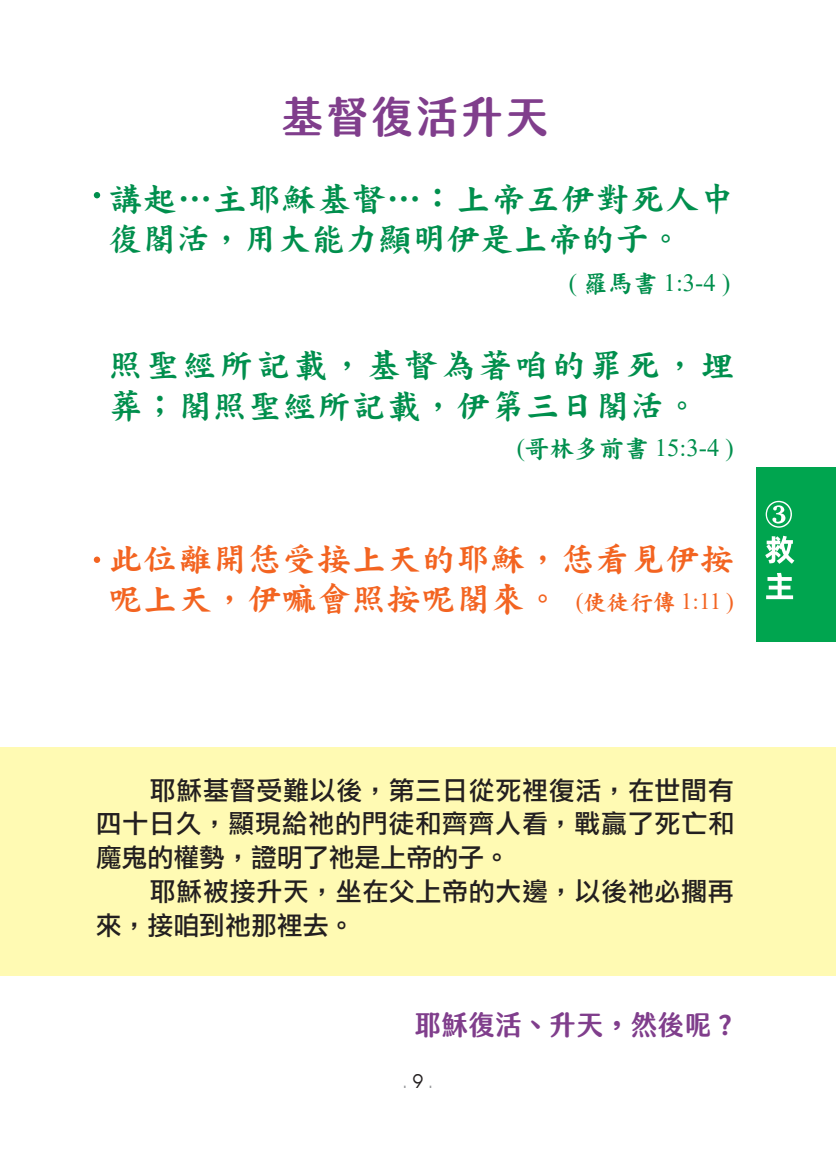
<style>
.page{position:relative;width:836px;height:1161px;background:#fff}
.page>*{position:absolute;margin:0;border:0;box-sizing:border-box;transform-origin:0 0}
.大標{font:42.75px "jf jinxuanlatte 1.1 Bold";letter-spacing:.05em;color:#803e8c}
.A6-經文{font:33.75px/40.5px "DF Kai XB HK BF";letter-spacing:.03em;color:#f36421}
.經文{font:33.75px/40.5px "DF Kai XB HK BF";color:#008f4d}
.A6-經文-2{font:33.75px/40.5px "DF Kai XB HK BF";letter-spacing:.095em;color:#008f4d}
.置中{font:27px "jf jinxuanlatte 1.1 Bold";color:#803e8c}
.內文{font:25.88px/33.8px "DF Li Hei Md WIN BF";letter-spacing:.03em;color:#231f20;text-align:justify}
.A6-經文-3{font:24.75px "Times New Roman";color:#008f4d}
.經文-2{font:24.75px "Times New Roman";color:#008f4d}
.t1{font:18.68px "Avian";color:#939598}
.s1{font-family:"DF Kai XB HK BF"}
.s2{font-family:"Times New Roman";font-size:23.18px}
.s3{font-size:23.18px}
.s4{color:#231f20}
</style>
<div class="page">
<div style="left:0;top:748px;width:836px;height:228px;background:#fffab3"></div>
<svg style="left:94px;top:192px;width:6px;height:6px"></svg>
<div style="left:94px;top:556px;width:6px;height:7px;background:#f36421;border-radius:50%"></div>
<div style="left:756px;top:468px;width:80px;height:174px;background:#00a54f"></div>
<svg style="left:765px;top:501px;width:27px;height:27px"></svg>
<svg style="left:765px;top:536px;width:29px;height:28px"></svg>
<svg style="left:766px;top:573px;width:27px;height:26px"></svg>
<p class="大標" style="left:281px;top:94px;width:269px">基督復活升天</p>
<p class="經文" style="left:108px;top:178px;width:627px">講起…主耶穌基督…：上帝互伊對死人中復閣活，用大能力顯明伊是上帝的子。</p>
<p class="經文-2" style="left:568px;top:266px;width:163px">( <span class="s1">羅馬書</span> 1:3-4 )</p>
<p class="A6-經文-2" style="left:108px;top:345px;width:627px">照聖經所記載，基督為著咱的罪死，埋葬；閣照聖經所記載，伊第三日閣活。</p>
<p class="A6-經文-3" style="left:516px;top:430px;width:219px">(<span class="s1">哥林多前書</span> 15:3-4 )</p>
<p class="A6-經文" style="left:108px;top:538px;width:627px">此位離開恁受接上天的耶穌，恁看見伊按呢上天，伊嘛會照按呢閣來。 <span class="s2">(</span><span class="s3">使徒行傳</span> <span class="s2">1:11 )</span></p>
<p class="內文" style="left:96px;top:773px;width:639px;text-indent:54px">耶穌基督受難以後，第三日從死裡復活，在世間有四十日久，顯現給祂的門徒和齊齊人看，戰贏了死亡和魔鬼的權勢，證明了祂是上帝的子。</p>
<p class="內文" style="left:96px;top:874px;width:639px;text-indent:54px">耶穌被接升天，坐在父上帝的大邊，以後祂必擱再來，接咱到祂那裡去。</p>
<p class="置中" style="left:414px;top:1010px;width:319px">耶穌復活、升天，然後呢 ?</p>
<p class="t1" style="left:403px;top:1070px;width:31px">. <span class="s4">9</span> .</p>
</div>
